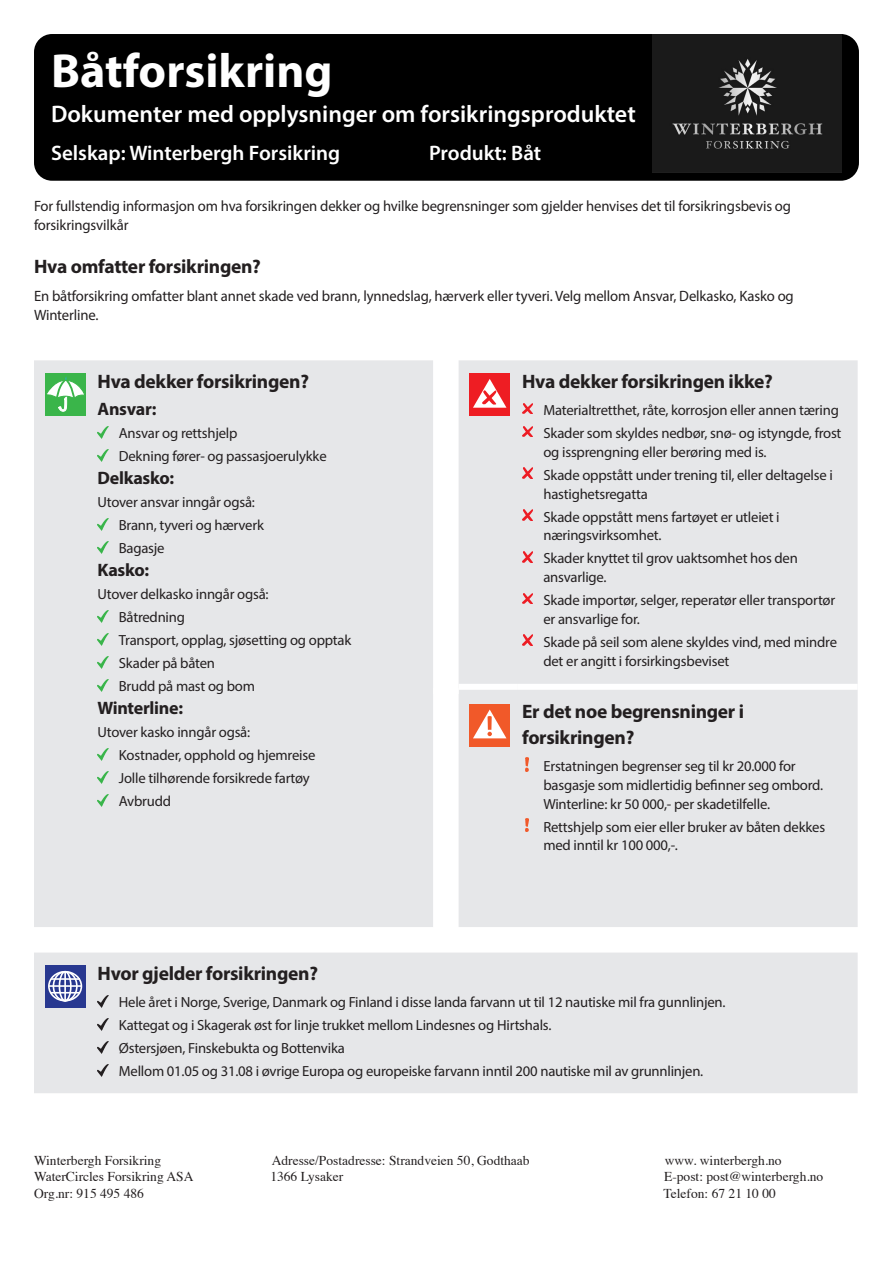
<style>
.page{position:relative;width:893px;height:1263px;background:#fff}
.page>*{position:absolute;margin:0;border:0;box-sizing:border-box;transform-origin:0 0}
.Form_title{font:700 48px "Myriad Pro";color:#fff}
.Form_sub_title{font:600 24px "Myriad Pro";color:#fff}
.Company_Product_head{font:600 21px "Myriad Pro";color:#fff}
.Cover_subhead{font:700 19.5px/25.5px "Myriad Pro";letter-spacing:-.015em;color:#231f20}
.Covered_bullets{font:700 18px "Myriad Pro";letter-spacing:-.015em;color:#231f20}
.Form_intro{font:15px/19.5px "Myriad Pro";letter-spacing:-.01em;color:#231f20}
.Covered_bullets-2{font:14.7px/18.8px "Myriad Pro";letter-spacing:-.015em;color:#231f20}
.t1{font:13.5px "Times";color:#231f20}
</style>
<div class="page">
<div style="left:34px;top:34px;width:825px;height:147px;background:#000;border-radius:18px"></div>
<div style="left:34px;top:360px;width:824px;height:733px;background:#e6e7e9"></div>
<div style="left:459px;top:684px;width:59px;height:6px;background:#fff"></div>
<div style="left:518px;top:684px;width:340px;height:6px;background:#fff"></div>
<div style="left:433px;top:688px;width:26px;height:6px;background:#fff"></div>
<div style="left:45px;top:373px;width:41px;height:43px;background:#3ab54a"></div>
<svg style="left:47px;top:376px;width:37px;height:36px"></svg>
<svg style="left:98px;top:426px;width:10px;height:12px"></svg>
<svg style="left:98px;top:449px;width:10px;height:12px"></svg>
<svg style="left:98px;top:518px;width:10px;height:12px"></svg>
<svg style="left:98px;top:541px;width:10px;height:12px"></svg>
<svg style="left:98px;top:610px;width:10px;height:12px"></svg>
<svg style="left:98px;top:633px;width:10px;height:12px"></svg>
<svg style="left:98px;top:656px;width:10px;height:12px"></svg>
<svg style="left:98px;top:679px;width:10px;height:12px"></svg>
<svg style="left:98px;top:748px;width:10px;height:12px"></svg>
<svg style="left:98px;top:771px;width:10px;height:12px"></svg>
<svg style="left:98px;top:794px;width:10px;height:12px"></svg>
<div style="left:469px;top:373px;width:41px;height:43px;background:#ee1d23"></div>
<svg style="left:473px;top:379px;width:33px;height:29px"></svg>
<svg style="left:522px;top:403px;width:11px;height:11px"></svg>
<svg style="left:522px;top:426px;width:11px;height:11px"></svg>
<svg style="left:522px;top:468px;width:11px;height:11px"></svg>
<svg style="left:522px;top:510px;width:11px;height:10px"></svg>
<svg style="left:522px;top:551px;width:11px;height:11px"></svg>
<svg style="left:522px;top:593px;width:11px;height:11px"></svg>
<svg style="left:522px;top:635px;width:11px;height:11px"></svg>
<div style="left:469px;top:704px;width:41px;height:42px;background:#f15929"></div>
<svg style="left:473px;top:709px;width:33px;height:29px"></svg>
<svg style="left:525px;top:758px;width:4px;height:13px"></svg>
<img style="left:525px;top:818px;width:4px;height:14px">
<svg style="left:45px;top:965px;width:41px;height:43px"></svg>
<div style="left:48px;top:971px;width:34px;height:30px;border:2px solid #fff;border-radius:50%"></div>
<div style="left:53px;top:971px;width:25px;height:30px;border:2px solid #fff;border-radius:50%"></div>
<div style="left:59px;top:971px;width:13px;height:30px;border:2px solid #fff;border-radius:50%"></div>
<hr style="left:64px;top:972px;width:2px;height:29px;background:#fff">
<hr style="left:51px;top:978px;width:29px;height:2px;background:#fff">
<svg style="left:51px;top:992px;width:29px;height:1px"></svg>
<hr style="left:49px;top:985px;width:32px;height:2px;background:#fff">
<svg style="left:98px;top:995px;width:10px;height:12px"></svg>
<svg style="left:98px;top:1018px;width:10px;height:12px"></svg>
<svg style="left:98px;top:1041px;width:10px;height:12px"></svg>
<svg style="left:98px;top:1064px;width:10px;height:12px"></svg>
<img style="left:653px;top:34px;width:189px;height:139px">
<p class="Form_title" style="left:51px;top:40px;width:283px">Båtforsikring</p>
<p class="Form_sub_title" style="left:51px;top:99px;width:586px">Dokumenter med opplysninger om forsikringsproduktet</p>
<p class="Company_Product_head" style="left:51px;top:140px;width:291px">Selskap: Winterbergh Forsikring</p>
<p class="Company_Product_head" style="left:429px;top:140px;width:114px">Produkt: Båt</p>
<p class="Form_intro" style="left:34px;top:196px;width:759px">For fullstendig informasjon om hva forsikringen dekker og hvilke begrensninger som gjelder henvises det til forsikringsbevis og forsikringsvilkår</p>
<p class="Cover_subhead" style="left:34px;top:253px;width:228px">Hva omfatter forsikringen?</p>
<p class="Form_intro" style="left:34px;top:286px;width:761px">En båtforsikring omfatter blant annet skade ved brann, lynnedslag, hærverk eller tyveri. Velg mellom Ansvar, Delkasko, Kasko og<br>Winterline.</p>
<p class="Cover_subhead" style="left:98px;top:368px;width:213px">Hva dekker forsikringen?</p>
<p class="Covered_bullets" style="left:98px;top:397px;width:60px">Ansvar:</p>
<p class="Covered_bullets-2" style="left:119px;top:423px;width:120px">Ansvar og rettshjelp</p>
<p class="Covered_bullets-2" style="left:119px;top:446px;width:209px">Dekning fører- og passasjoerulykke</p>
<p class="Covered_bullets" style="left:98px;top:466px;width:78px">Delkasko:</p>
<p class="Covered_bullets-2" style="left:98px;top:492px;width:159px">Utover ansvar inngår også:</p>
<p class="Covered_bullets-2" style="left:119px;top:515px;width:147px">Brann, tyveri og hærverk</p>
<p class="Covered_bullets-2" style="left:119px;top:538px;width:47px">Bagasje</p>
<p class="Covered_bullets" style="left:98px;top:558px;width:53px">Kasko:</p>
<p class="Covered_bullets-2" style="left:98px;top:584px;width:173px">Utover delkasko inngår også:</p>
<p class="Covered_bullets-2" style="left:119px;top:607px;width:68px">Båtredning</p>
<p class="Covered_bullets-2" style="left:119px;top:630px;width:234px">Transport, opplag, sjøsetting og opptak</p>
<p class="Covered_bullets-2" style="left:119px;top:653px;width:98px">Skader på båten</p>
<p class="Covered_bullets-2" style="left:119px;top:676px;width:138px">Brudd på mast og bom</p>
<p class="Covered_bullets" style="left:98px;top:696px;width:87px">Winterline:</p>
<p class="Covered_bullets-2" style="left:98px;top:722px;width:154px">Utover kasko inngår også:</p>
<p class="Covered_bullets-2" style="left:119px;top:745px;width:198px">Kostnader, opphold og hjemreise</p>
<p class="Covered_bullets-2" style="left:119px;top:768px;width:192px">Jolle tilhørende forsikrede fartøy</p>
<p class="Covered_bullets-2" style="left:119px;top:791px;width:54px">Avbrudd</p>
<p class="Cover_subhead" style="left:522px;top:368px;width:252px">Hva dekker forsikringen ikke?</p>
<p class="Covered_bullets-2" style="left:543px;top:400px;width:297px">Materialtretthet, råte, korrosjon eller annen tæring</p>
<p class="Covered_bullets-2" style="left:543px;top:423px;width:300px">Skader som skyldes nedbør, snø- og istyngde, frost og issprengning eller berøring med is.</p>
<p class="Covered_bullets-2" style="left:543px;top:465px;width:291px">Skade oppstått under trening til, eller deltagelse i hastighetsregatta</p>
<p class="Covered_bullets-2" style="left:543px;top:507px;width:238px">Skade oppstått mens fartøyet er utleiet i næringsvirksomhet.</p>
<p class="Covered_bullets-2" style="left:543px;top:549px;width:256px">Skader knyttet til grov uaktsomhet hos den ansvarlige.</p>
<p class="Covered_bullets-2" style="left:543px;top:590px;width:293px">Skade importør, selger, reperatør eller transportør er ansvarlige for.</p>
<p class="Covered_bullets-2" style="left:543px;top:632px;width:295px">Skade på seil som alene skyldes vind, med mindre det er angitt i forsirkingsbeviset</p>
<p class="Cover_subhead" style="left:522px;top:698px;width:223px">Er det noe begrensninger i forsikringen?</p>
<p class="Covered_bullets-2" style="left:543px;top:757px;width:281px">Erstatningen begrenser seg til kr 20.000 for basgasje som midlertidig befinner seg ombord.<br>Winterline: kr 50 000,- per skadetilfelle.</p>
<p class="Covered_bullets-2" style="left:543px;top:817px;width:283px">Rettshjelp som eier eller bruker av båten dekkes med inntil kr 100 000,-.</p>
<p class="Cover_subhead" style="left:98px;top:960px;width:222px">Hvor gjelder forsikringen?</p>
<p class="Covered_bullets-2" style="left:119px;top:993px;width:608px">Hele året i Norge, Sverige, Danmark og Finland i disse landa farvann ut til 12 nautiske mil fra gunnlinjen.</p>
<p class="Covered_bullets-2" style="left:119px;top:1016px;width:434px">Kattegat og i Skagerak øst for linje trukket mellom Lindesnes og Hirtshals.</p>
<p class="Covered_bullets-2" style="left:119px;top:1039px;width:228px">Østersjøen, Finskebukta og Bottenvika</p>
<p class="Covered_bullets-2" style="left:119px;top:1062px;width:586px">Mellom 01.05 og 31.08 i øvrige Europa og europeiske farvann inntil 200 nautiske mil av grunnlinjen.</p>
<p class="t1" style="left:34px;top:1148px;width:129px">Winterbergh Forsikring</p>
<p class="t1" style="left:272px;top:1148px;width:259px">Adresse/Postadresse: Strandveien 50, Godthaab</p>
<p class="t1" style="left:665px;top:1148px;width:118px">www. winterbergh.no</p>
<p class="t1" style="left:34px;top:1164px;width:161px">WaterCircles Forsikring ASA</p>
<p class="t1" style="left:270px;top:1164px;width:75px">1366 Lysaker</p>
<p class="t1" style="left:664px;top:1164px;width:161px">E-post: post@winterbergh.no</p>
<p class="t1" style="left:34px;top:1180px;width:112px">Org.nr: 915 495 486</p>
<p class="t1" style="left:664px;top:1180px;width:114px">Telefon: 67 21 10 00</p>
</div>
